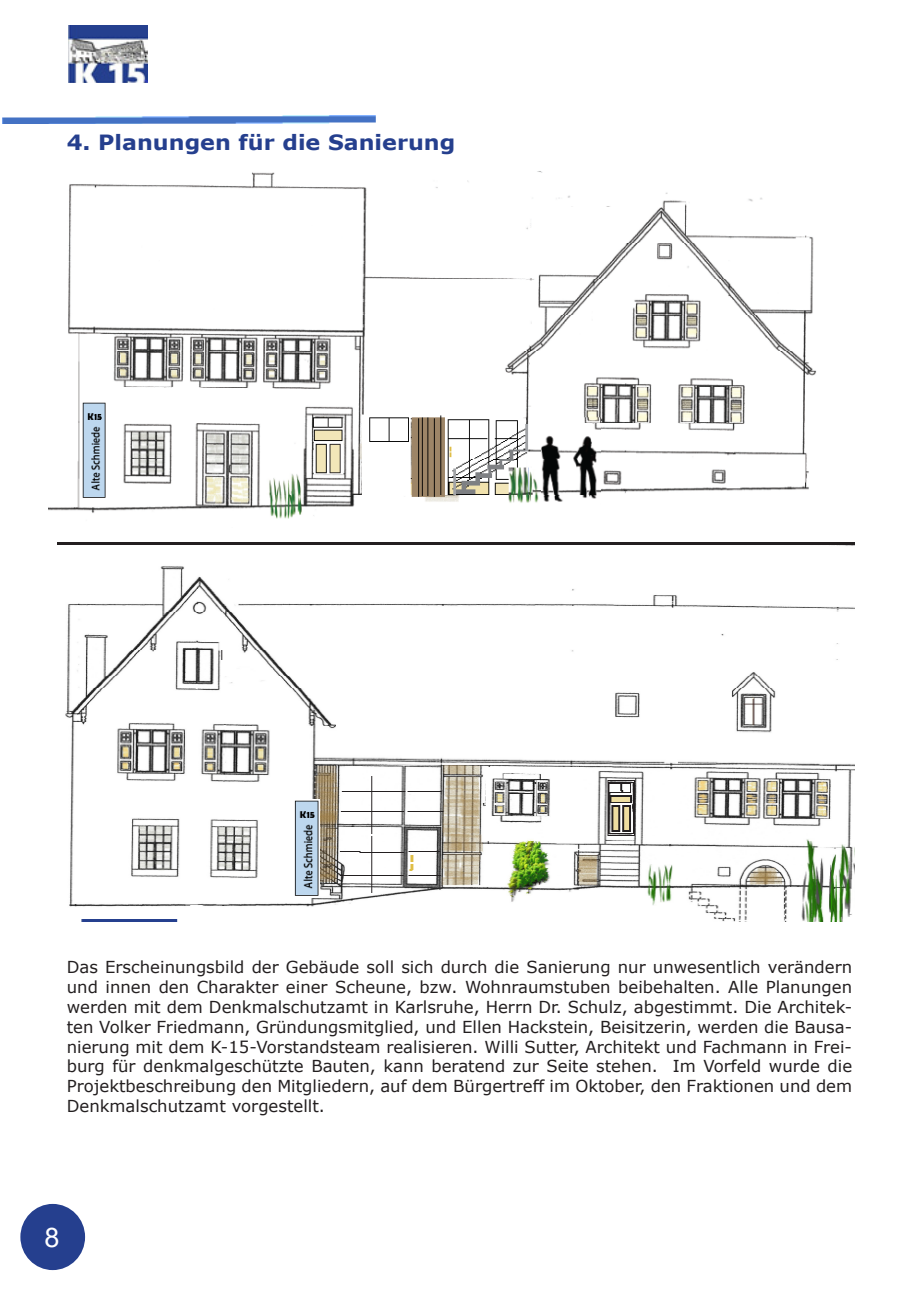
<style>
.page{position:relative;width:919px;height:1289px;background:#fff}
.page>*{position:absolute;margin:0;border:0;box-sizing:border-box;transform-origin:0 0}
.t1{font:27px "Arial";color:#fff}
.t2{font:700 21px "Verdana";color:#253f8e;scale:1.06 1}
.t3{font:16.5px/19.8px "Verdana";color:#231f20;text-align:justify}
</style>
<div class="page">
<img style="left:57px;top:542px;width:797px;height:379px">
<img style="left:68px;top:25px;width:79px;height:58px">
<img style="left:2px;top:116px;width:374px;height:7px">
<div style="left:20px;top:1203px;width:65px;height:66px;background:#253f8e;border-radius:50%"></div>
<img style="left:49px;top:171px;width:768px;height:348px">
<img style="left:81px;top:402px;width:25px;height:97px">
<img style="left:293px;top:799px;width:26px;height:98px">
<p class="t2" style="left:67px;top:127px;width:368px">4. Planungen für die Sanierung</p>
<p class="t3" style="left:67px;top:957px;width:786px">Das Erscheinungsbild der Gebäude soll sich durch die Sanierung nur unwesentlich verändern und innen den Charakter einer Scheune, bzw. Wohnraumstuben beibehalten. Alle Planungen werden mit dem Denkmalschutzamt in Karlsruhe, Herrn Dr. Schulz, abgestimmt. Die Architek&shy;ten Volker Friedmann, Gründungsmitglied, und Ellen Hackstein, Beisitzerin, werden die Bausa&shy;nierung mit dem K-15-Vorstandsteam realisieren. Willi Sutter, Architekt und Fachmann in Frei&shy;burg für denkmalgeschützte Bauten, kann beratend zur Seite stehen. Im Vorfeld wurde die Projektbeschreibung den Mitgliedern, auf dem Bürgertreff im Oktober, den Fraktionen und dem Denkmalschutzamt vorgestellt.</p>
<h1 class="t1" style="left:45px;top:1218px;width:17px">8</h1>
</div>
